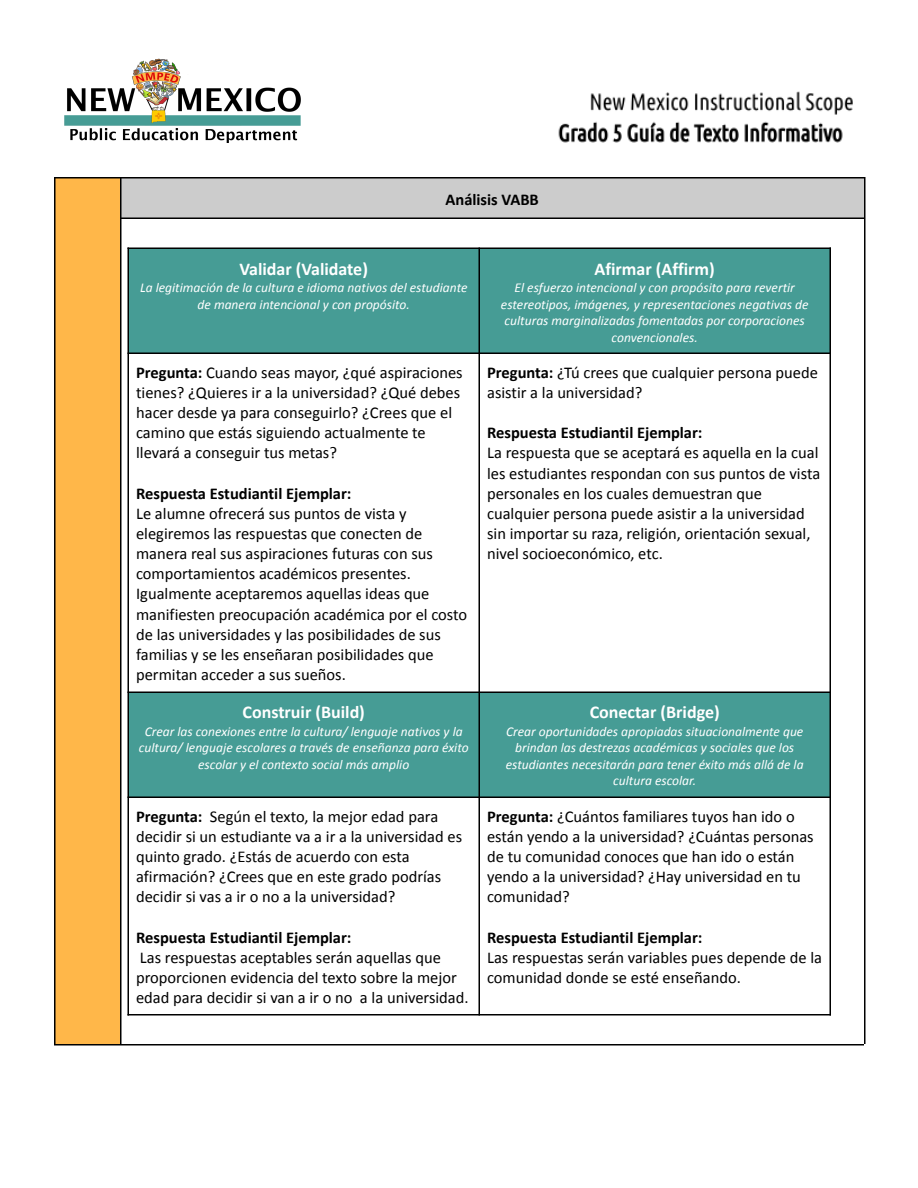
<style>
.page{position:relative;width:918px;height:1188px;background:#fff}
.page>*{position:absolute;margin:0;border:0;box-sizing:border-box;transform-origin:0 0}
.t1{font:700 18px "Calibri";color:#fff}
.t2{font:16.5px/20.1px "Calibri";color:#000}
.t3{font:700 16.5px "Calibri";color:#000}
.t4{font:italic 13.5px/16.5px "Calibri";color:#fff;text-align:center}
.s1{font-weight:700}
</style>
<div class="page">
<div style="left:54px;top:177px;width:66px;height:868px;background:#ffb749"></div>
<div style="left:120px;top:177px;width:744px;height:42px;background:#ccc"></div>
<div style="left:128px;top:248px;width:351px;height:105px;background:#469c95"></div>
<div style="left:479px;top:248px;width:351px;height:105px;background:#469c95"></div>
<div style="left:128px;top:692px;width:351px;height:105px;background:#469c95"></div>
<div style="left:479px;top:692px;width:351px;height:105px;background:#469c95"></div>
<hr style="left:54px;top:177px;width:2px;height:867px;background:#000">
<hr style="left:120px;top:177px;width:1px;height:867px;background:#000">
<hr style="left:864px;top:177px;width:2px;height:867px;background:#000">
<hr style="left:54px;top:177px;width:810px;height:2px;background:#000">
<hr style="left:120px;top:217px;width:744px;height:2px;background:#000">
<hr style="left:54px;top:1044px;width:810px;height:2px;background:#000">
<hr style="left:127px;top:247px;width:2px;height:768px;background:#000">
<hr style="left:478px;top:247px;width:2px;height:768px;background:#000">
<hr style="left:829px;top:247px;width:2px;height:768px;background:#000">
<hr style="left:127px;top:247px;width:704px;height:2px;background:#000">
<hr style="left:127px;top:352px;width:704px;height:2px;background:#000">
<hr style="left:127px;top:691px;width:704px;height:2px;background:#000">
<hr style="left:127px;top:797px;width:704px;height:1px;background:#000">
<hr style="left:127px;top:1014px;width:704px;height:2px;background:#000">
<img style="left:64px;top:58px;width:237px;height:85px">
<img style="left:558px;top:91px;width:295px;height:52px">
<p class="t3" style="left:446px;top:192px;width:95px">Análisis VABB</p>
<p class="t1" style="left:240px;top:261px;width:130px">Validar (Validate)</p>
<p class="t4" style="left:140px;top:280px;width:329px">La legitimación de la cultura e idioma nativos del estudiante de manera intencional y con propósito.</p>
<p class="t2" style="left:136px;top:364px;width:328px"><span class="s1">Pregunta:</span> Cuando seas mayor, ¿qué aspiraciones tienes? ¿Quieres ir a la universidad? ¿Qué debes hacer desde ya para conseguirlo? ¿Crees que el camino que estás siguiendo actualmente te llevará a conseguir tus metas?</p>
<p class="t3" style="left:136px;top:486px;width:217px">Respuesta Estudiantil Ejemplar:</p>
<p class="t2" style="left:136px;top:505px;width:333px">Le alumne ofrecerá sus puntos de vista y elegiremos las respuestas que conecten de manera real sus aspiraciones futuras con sus comportamientos académicos presentes.<br>Igualmente aceptaremos aquellas ideas que manifiesten preocupación académica por el costo de las universidades y las posibilidades de sus familias y se les enseñaran posibilidades que permitan acceder a sus sueños.</p>
<p class="t1" style="left:243px;top:705px;width:124px">Construir (Build)</p>
<p class="t4" style="left:139px;top:724px;width:331px">Crear las conexiones entre la cultura/ lenguaje nativos y la cultura/ lenguaje escolares a través de enseñanza para éxito escolar y el contexto social más amplio</p>
<p class="t2" style="left:136px;top:808px;width:327px"><span class="s1">Pregunta:</span> Según el texto, la mejor edad para decidir si un estudiante va a ir a la universidad es quinto grado. ¿Estás de acuerdo con esta afirmación? ¿Crees que en este grado podrías decidir si vas a ir o no a la universidad?</p>
<p class="t3" style="left:136px;top:930px;width:217px">Respuesta Estudiantil Ejemplar:</p>
<p class="t2" style="left:136px;top:949px;width:334px">Las respuestas aceptables serán aquellas que proporcionen evidencia del texto sobre la mejor edad para decidir si van a ir o no a la universidad.</p>
<p class="t1" style="left:595px;top:261px;width:122px">Afirmar (Affirm)</p>
<p class="t4" style="left:501px;top:280px;width:309px">El esfuerzo intencional y con propósito para revertir estereotipos, imágenes, y representaciones negativas de culturas marginalizadas fomentadas por corporaciones convencionales.</p>
<p class="t2" style="left:487px;top:364px;width:332px"><span class="s1">Pregunta:</span> ¿Tú crees que cualquier persona puede asistir a la universidad?</p>
<p class="t3" style="left:487px;top:426px;width:217px">Respuesta Estudiantil Ejemplar:</p>
<p class="t2" style="left:487px;top:444px;width:335px">La respuesta que se aceptará es aquella en la cual les estudiantes respondan con sus puntos de vista personales en los cuales demuestran que cualquier persona puede asistir a la universidad sin importar su raza, religión, orientación sexual, nivel socioeconómico, etc.</p>
<p class="t1" style="left:590px;top:705px;width:132px">Conectar (Bridge)</p>
<p class="t4" style="left:506px;top:724px;width:299px">Crear oportunidades apropiadas situacionalmente que brindan las destrezas académicas y sociales que los estudiantes necesitarán para tener éxito más allá de la cultura escolar.</p>
<p class="t2" style="left:487px;top:808px;width:328px"><span class="s1">Pregunta:</span> ¿Cuántos familiares tuyos han ido o están yendo a la universidad? ¿Cuántas personas de tu comunidad conoces que han ido o están yendo a la universidad? ¿Hay universidad en tu comunidad?</p>
<p class="t3" style="left:487px;top:930px;width:217px">Respuesta Estudiantil Ejemplar:</p>
<p class="t2" style="left:487px;top:949px;width:337px">Las respuestas serán variables pues depende de la comunidad donde se esté enseñando.</p>
</div>
